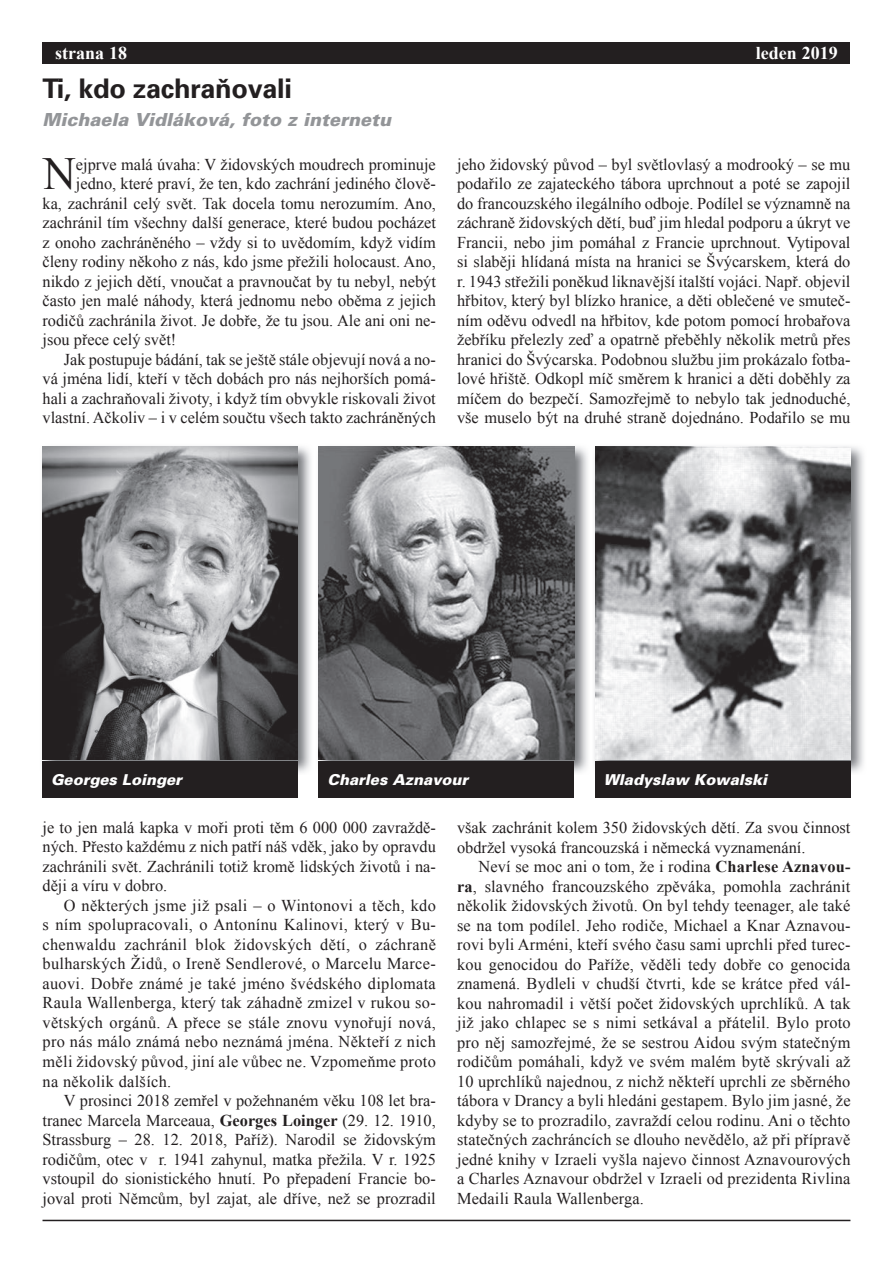
<style>
.page{position:relative;width:893px;height:1263px;background:#fff}
.page>*{position:absolute;margin:0;border:0;box-sizing:border-box;transform-origin:0 0}
.t1{font:45.9px "Times New Roman";color:#231f20}
.t2{font:700 27px "Univers CE";letter-spacing:-.01em;color:#231f20}
.t3{font:italic 900 18px "Univers CE";color:#939598}
.t4{font:700 18px "Times New Roman";color:#fff}
.t5{font:16.5px/19.5px "Times New Roman";color:#231f20;text-align:justify}
.t6{font:italic 900 15px "Univers CE";color:#fff}
.s1{font-weight:700}
</style>
<div class="page">
<hr style="left:43px;top:1220px;width:807px;height:1px;background:#231f20">
<div style="left:43px;top:43px;width:807px;height:21px;background:#231f20"></div>
<img style="left:42px;top:446px;width:269px;height:329px">
<img style="left:43px;top:446px;width:255px;height:313px">
<img style="left:318px;top:446px;width:270px;height:329px">
<img style="left:319px;top:446px;width:255px;height:313px">
<img style="left:594px;top:446px;width:270px;height:329px">
<img style="left:595px;top:446px;width:255px;height:313px">
<div style="left:43px;top:761px;width:255px;height:36px;background:#231f20"></div>
<div style="left:319px;top:761px;width:255px;height:36px;background:#231f20"></div>
<div style="left:595px;top:761px;width:255px;height:36px;background:#231f20"></div>
<p class="t4" style="left:55px;top:43px;width:73px">strana 18</p>
<p class="t4" style="left:756px;top:43px;width:83px">leden 2019</p>
<h2 class="t2" style="left:43px;top:78px;width:251px">Ti, kdo zachraňovali</h2>
<p class="t3" style="left:43px;top:113px;width:350px">Michaela Vidláková, foto z internetu</p>
<h1 class="t1" style="left:43px;top:148px;width:34px">N</h1>
<p class="t5" style="left:76px;top:154px;width:361px">ejprve malá úvaha: V židovských moudrech prominuje</p>
<p class="t5" style="left:457px;top:155px;width:395px">jeho židovský původ – byl světlovlasý a modrooký – se mu podařilo ze zajateckého tábora uprchnout a poté se zapojil do francouzského ilegálního odboje. Podílel se významně na záchraně židovských dětí, buď jim hledal podporu a úkryt ve Francii, nebo jim pomáhal z Francie uprchnout. Vytipoval si slaběji hlídaná místa na hranici se Švýcarskem, která do r. 1943 střežili poněkud liknavější italští vojáci. Např. objevil hřbitov, který byl blízko hranice, a děti oblečené ve smuteč&shy;ním oděvu odvedl na hřbitov, kde potom pomocí hrobařova žebříku přelezly zeď a opatrně přeběhly několik metrů přes hranici do Švýcarska. Podobnou službu jim prokázalo fotba&shy;lové hřiště. Odkopl míč směrem k hranici a děti doběhly za míčem do bezpečí. Samozřejmě to nebylo tak jednoduché, vše muselo být na druhé straně dojednáno. Podařilo se mu</p>
<p class="t5" style="left:76px;top:174px;width:361px">jedno, které praví, že ten, kdo zachrání jediného člově-</p>
<p class="t5" style="left:43px;top:193px;width:395px">ka, zachránil celý svět. Tak docela tomu nerozumím. Ano,</p>
<p class="t5" style="left:43px;top:213px;width:395px">zachránil tím všechny další generace, které budou pocházet</p>
<p class="t5" style="left:43px;top:232px;width:395px">z onoho zachráněného – vždy si to uvědomím, když vidím</p>
<p class="t5" style="left:43px;top:252px;width:395px">členy rodiny někoho z nás, kdo jsme přežili holocaust. Ano,</p>
<p class="t5" style="left:43px;top:271px;width:395px">nikdo z jejich dětí, vnoučat a pravnoučat by tu nebyl, nebýt</p>
<p class="t5" style="left:43px;top:291px;width:395px">často jen malé náhody, která jednomu nebo oběma z jejich</p>
<p class="t5" style="left:43px;top:310px;width:395px">rodičů zachránila život. Je dobře, že tu jsou. Ale ani oni ne-</p>
<p class="t5" style="left:43px;top:330px;width:135px">jsou přece celý svět!</p>
<p class="t5" style="left:64px;top:349px;width:374px">Jak postupuje bádání, tak se ještě stále objevují nová a no-</p>
<p class="t5" style="left:43px;top:369px;width:395px">vá jména lidí, kteří v těch dobách pro nás nejhorších pomá-</p>
<p class="t5" style="left:43px;top:389px;width:395px">hali a zachraňovali životy, i když tím obvykle riskovali život</p>
<p class="t5" style="left:43px;top:408px;width:395px">vlastní. Ačkoliv – i v celém součtu všech takto zachráněných</p>
<p class="t6" style="left:51px;top:774px;width:132px">Georges Loinger</p>
<p class="t6" style="left:327px;top:774px;width:142px">Charles Aznavour</p>
<p class="t6" style="left:604px;top:774px;width:165px">Wladyslaw Kowalski</p>
<p class="t5" style="left:43px;top:818px;width:395px">je to jen malá kapka v moři proti těm 6 000 000 zavraždě&shy;ných. Přesto každému z nich patří náš vděk, jako by opravdu zachránili svět. Zachránili totiž kromě lidských životů i na&shy;ději a víru v dobro.</p>
<p class="t5" style="left:43px;top:896px;width:395px;text-indent:21px">O některých jsme již psali – o Wintonovi a těch, kdo s ním spolupracovali, o Antonínu Kalinovi, který v Bu&shy;chenwaldu zachránil blok židovských dětí, o záchraně bulharských Židů, o Ireně Sendlerové, o Marcelu Marce&shy;auovi. Dobře známé je také jméno švédského diplomata Raula Wallenberga, který tak záhadně zmizel v rukou so&shy;větských orgánů. A přece se stále znovu vynořují nová, pro nás málo známá nebo neznámá jména. Někteří z nich měli židovský původ, jiní ale vůbec ne. Vzpomeňme proto na několik dalších.</p>
<p class="t5" style="left:43px;top:1091px;width:395px;text-indent:21px">V prosinci 2018 zemřel v požehnaném věku 108 let bra&shy;tranec Marcela Marceaua, <span class="s1">Georges Loinger</span> (29. 12. 1910, Strassburg – 28. 12. 2018, Paříž). Narodil se židovským rodičům, otec v r. 1941 zahynul, matka přežila. V r. 1925 vstoupil do sionistického hnutí. Po přepadení Francie bo&shy;joval proti Němcům, byl zajat, ale dříve, než se prozradil</p>
<p class="t5" style="left:457px;top:818px;width:395px">však zachránit kolem 350 židovských dětí. Za svou činnost obdržel vysoká francouzská i německá vyznamenání.</p>
<p class="t5" style="left:457px;top:857px;width:395px;text-indent:21px">Neví se moc ani o tom, že i rodina <span class="s1">Charlese Aznavou&shy;ra</span>, slavného francouzského zpěváka, pomohla zachránit několik židovských životů. On byl tehdy teenager, ale také se na tom podílel. Jeho rodiče, Michael a Knar Aznavou&shy;rovi byli Arméni, kteří svého času sami uprchli před turec&shy;kou genocidou do Paříže, věděli tedy dobře co genocida znamená. Bydleli v chudší čtvrti, kde se krátce před vál&shy;kou nahromadil i větší počet židovských uprchlíků. A tak již jako chlapec se s nimi setkával a přátelil. Bylo proto pro něj samozřejmé, že se sestrou Aidou svým statečným rodičům pomáhali, když ve svém malém bytě skrývali až 10 uprchlíků najednou, z nichž někteří uprchli ze sběrného tábora v Drancy a byli hledáni gestapem. Bylo jim jasné, že kdyby se to prozradilo, zavraždí celou rodinu. Ani o těchto statečných zachráncích se dlouho nevědělo, až při přípravě jedné knihy v Izraeli vyšla najevo činnost Aznavourových a Charles Aznavour obdržel v Izraeli od prezidenta Rivlina Medaili Raula Wallenberga.</p>
</div>
